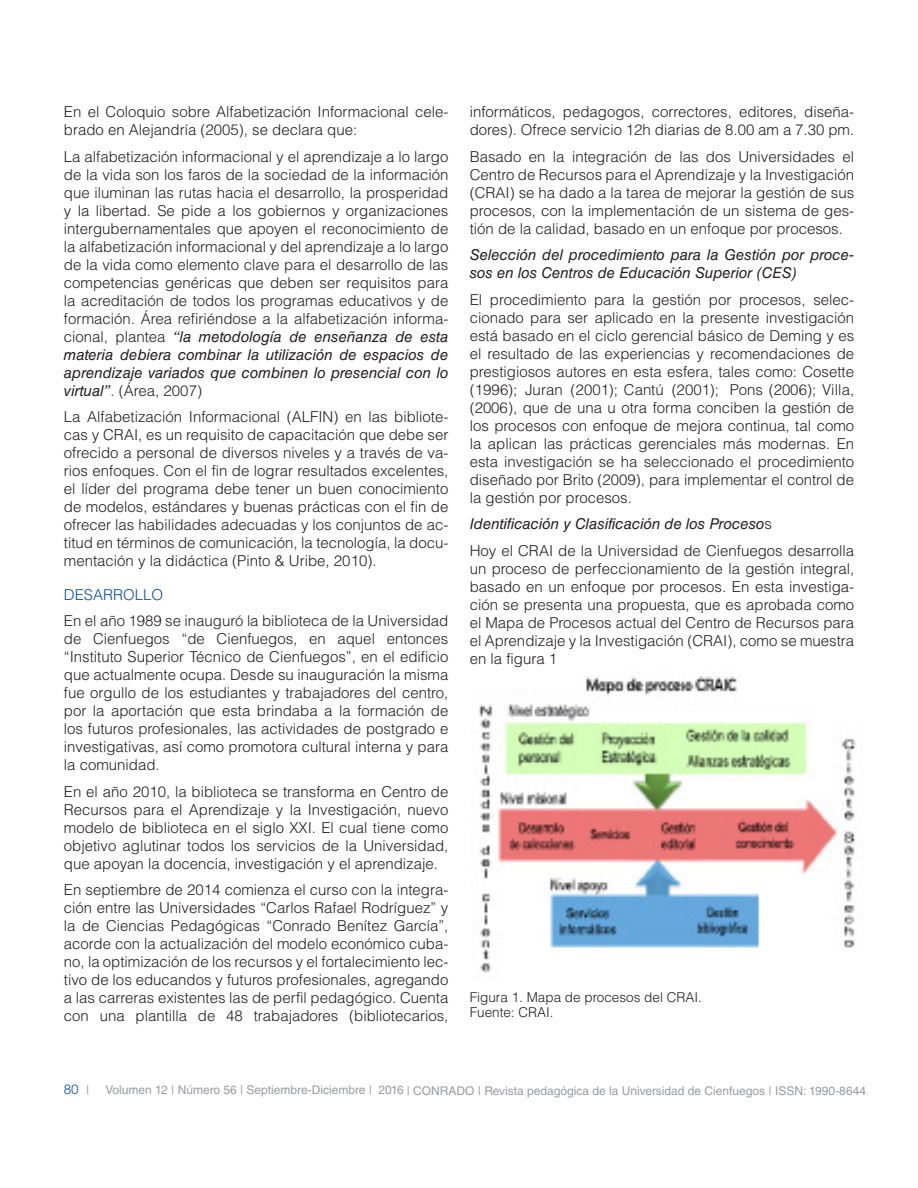
<style>
.page{position:relative;width:918px;height:1188px;background:#fff}
.page>*{position:absolute;margin:0;border:0;box-sizing:border-box;transform-origin:0 0}
.TEXTO{font:300 15px/18px "Helvetica LT Std";color:#231f20;text-align:justify}
.TEXTO-2{font:italic 15px/18px "Helvetica LT Std";color:#231f20}
.TITULOS_AZUL{font:300 15px "Helvetica LT Std";color:#0d4da1}
.textos_tabla{font:300 13.5px "Helvetica LT Std";color:#231f20}
.t1{font:300 13.5px "Helvetica LT Std";color:#0d4da1}
.t2{font:12px "Helvetica LT Std";color:#999b9e}
.s1{font-weight:400;font-style:italic}
.s2{font-weight:300;font-style:normal}
.s3{font-weight:400;font-size:12px;color:#999b9e}
</style>
<div class="page">
<img style="left:479px;top:676px;width:377px;height:297px">
<p class="TEXTO" style="left:64px;top:103px;width:386px">En el Coloquio sobre Alfabetización Informacional cele&shy;brado en Alejandría (2005), se declara que:</p>
<p class="TEXTO" style="left:64px;top:147px;width:386px">La alfabetización informacional y el aprendizaje a lo largo de la vida son los faros de la sociedad de la información que iluminan las rutas hacia el desarrollo, la prosperidad y la libertad. Se pide a los gobiernos y organizaciones intergubernamentales que apoyen el reconocimiento de la alfabetización informacional y del aprendizaje a lo largo de la vida como elemento clave para el desarrollo de las competencias genéricas que deben ser requisitos para la acreditación de todos los programas educativos y de formación. Área refiriéndose a la alfabetización informa&shy;cional, plantea <span class="s1">“la metodología de enseñanza de esta materia debiera combinar la utilización de espacios de aprendizaje variados que combinen lo presencial con lo virtual”</span>. (Área, 2007)</p>
<p class="TEXTO" style="left:64px;top:408px;width:386px">La Alfabetización Informacional (ALFIN) en las bibliote&shy;cas y CRAI, es un requisito de capacitación que debe ser ofrecido a personal de diversos niveles y a través de va&shy;rios enfoques. Con el fin de lograr resultados excelentes, el líder del programa debe tener un buen conocimiento de modelos, estándares y buenas prácticas con el fin de ofrecer las habilidades adecuadas y los conjuntos de ac&shy;titud en términos de comunicación, la tecnología, la docu&shy;mentación y la didáctica (Pinto &amp; Uribe, 2010).</p>
<p class="TITULOS_AZUL" style="left:64px;top:585px;width:101px">DESARROLLO</p>
<p class="TEXTO" style="left:64px;top:612px;width:386px">En el año 1989 se inauguró la biblioteca de la Universidad de Cienfuegos “de Cienfuegos, en aquel entonces “Instituto Superior Técnico de Cienfuegos”, en el edificio que actualmente ocupa. Desde su inauguración la misma fue orgullo de los estudiantes y trabajadores del centro, por la aportación que esta brindaba a la formación de los futuros profesionales, las actividades de postgrado e investigativas, así como promotora cultural interna y para la comunidad.</p>
<p class="TEXTO" style="left:64px;top:782px;width:386px">En el año 2010, la biblioteca se transforma en Centro de Recursos para el Aprendizaje y la Investigación, nuevo modelo de biblioteca en el siglo XXI. El cual tiene como objetivo aglutinar todos los servicios de la Universidad, que apoyan la docencia, investigación y el aprendizaje.</p>
<p class="TEXTO" style="left:64px;top:881px;width:386px">En septiembre de 2014 comienza el curso con la integra&shy;ción entre las Universidades “Carlos Rafael Rodríguez” y la de Ciencias Pedagógicas “Conrado Benítez García”, acorde con la actualización del modelo económico cuba&shy;no, la optimización de los recursos y el fortalecimiento lec&shy;tivo de los educandos y futuros profesionales, agregando a las carreras existentes las de perfil pedagógico. Cuenta con una plantilla de 48 trabajadores (bibliotecarios,</p>
<p class="TEXTO" style="left:470px;top:103px;width:386px">informáticos, pedagogos, correctores, editores, diseña&shy;dores). Ofrece servicio 12h diarias de 8.00 am a 7.30 pm.</p>
<p class="TEXTO" style="left:470px;top:147px;width:386px">Basado en la integración de las dos Universidades el Centro de Recursos para el Aprendizaje y la Investigación (CRAI) se ha dado a la tarea de mejorar la gestión de sus procesos, con la implementación de un sistema de ges&shy;tión de la calidad, basado en un enfoque por procesos.</p>
<p class="TEXTO-2" style="left:470px;top:246px;width:386px">Selección del procedimiento para la Gestión por proce&shy;sos en los Centros de Educación Superior (CES)</p>
<p class="TEXTO" style="left:470px;top:290px;width:386px">El procedimiento para la gestión por procesos, selec&shy;cionado para ser aplicado en la presente investigación está basado en el ciclo gerencial básico de Deming y es el resultado de las experiencias y recomendaciones de prestigiosos autores en esta esfera, tales como: Cosette (1996); Juran (2001); Cantú (2001); Pons (2006); Villa, (2006), que de una u otra forma conciben la gestión de los procesos con enfoque de mejora continua, tal como la aplican las prácticas gerenciales más modernas. En esta investigación se ha seleccionado el procedimiento diseñado por Brito (2009), para implementar el control de la gestión por procesos.</p>
<p class="TEXTO-2" style="left:470px;top:515px;width:304px">Identificación y Clasificación de los Proceso<span class="s2">s</span></p>
<p class="TEXTO" style="left:470px;top:541px;width:386px">Hoy el CRAI de la Universidad de Cienfuegos desarrolla un proceso de perfeccionamiento de la gestión integral, basado en un enfoque por procesos. En esta investiga&shy;ción se presenta una propuesta, que es aprobada como el Mapa de Procesos actual del Centro de Recursos para el Aprendizaje y la Investigación (CRAI), como se muestra en la figura 1</p>
<p class="textos_tabla" style="left:470px;top:989px;width:234px">Figura 1. Mapa de procesos del CRAI.</p>
<p class="textos_tabla" style="left:470px;top:1004px;width:86px">Fuente: CRAI.</p>
<p class="t1" style="left:64px;top:1081px;width:27px">80 <span class="s3">|</span></p>
<p class="t2" style="left:105px;top:1084px;width:762px">Volumen 12 | Número 56 | Septiembre-Diciembre | 2016 | CONRADO | Revista pedagógica de la Universidad de Cienfuegos | ISSN: 1990-8644</p>
</div>
